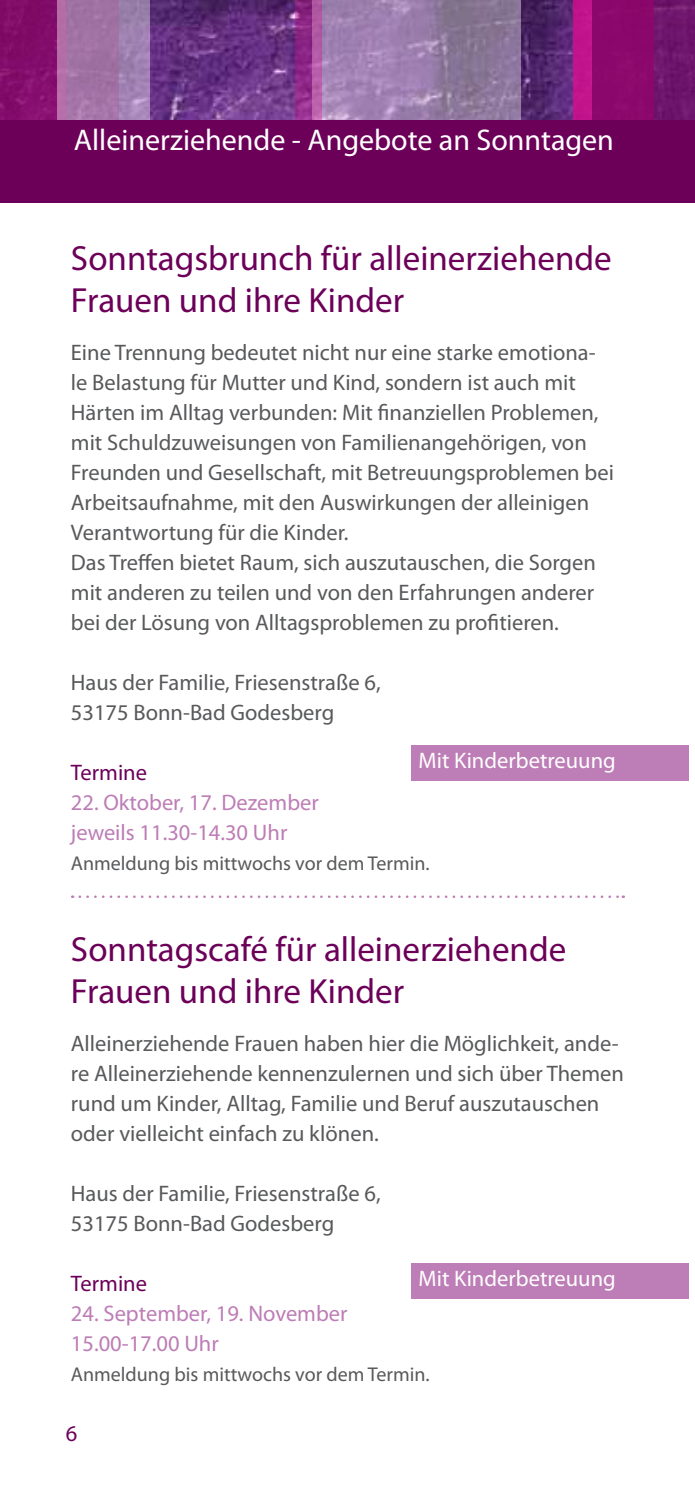
<style>
.page{position:relative;width:695px;height:1489px;background:#fff}
.page>*{position:absolute;margin:0;border:0;box-sizing:border-box;transform-origin:0 0}
.t1{font:35px/42px "Myriad Pro";color:#6c0059}
.t2{font:30px "Myriad Pro";color:#fff}
.t3{font:22.5px/30px "Myriad Pro";color:#58595b}
.t4{font:22.5px/30px "Myriad Pro";color:#bd7db6}
.t5{font:22.5px "Myriad Pro";color:#fff}
.t6{font:22.5px "Myriad Pro";color:#6c0059}
.t7{font:20px "Myriad Pro";color:#58595b}
</style>
<div class="page">
<img style="left:150px;top:0;width:545px;height:136px">
<svg style="left:322px;top:0;width:199px;height:120px;background:#977da7"></svg>
<div style="left:0;top:0;width:119px;height:136px;background:#820c6a"></div>
<div style="left:573px;top:0;width:80px;height:136px;background:#c2148c"></div>
<svg style="left:57px;top:0;width:93px;height:120px;background:#a277a8"></svg>
<svg style="left:295px;top:0;width:27px;height:120px;background:#9d3c93"></svg>
<div style="left:0;top:120px;width:694px;height:83px;background:#6c0059"></div>
<svg style="left:592px;top:0;width:102px;height:120px;background:#800c6b"></svg>
<div style="left:411px;top:745px;width:277px;height:35px;background:#bd7db6"></div>
<svg style="left:80px;top:895px;width:543px;height:3px"></svg>
<div style="left:411px;top:1263px;width:277px;height:35px;background:#bd7db6"></div>
<h2 class="t2" style="left:74px;top:121px;width:541px">Alleinerziehende - Angebote an Sonntagen</h2>
<h1 class="t1" style="left:71px;top:237px;width:542px">Sonntagsbrunch für alleinerziehende<br>Frauen und ihre Kinder</h1>
<p class="t3" style="left:71px;top:337px;width:544px">Eine Trennung bedeutet nicht nur eine starke emotiona&shy;le Belastung für Mutter und Kind, sondern ist auch mit Härten im Alltag verbunden: Mit finanziellen Problemen, mit Schuldzuweisungen von Familienangehörigen, von Freunden und Gesellschaft, mit Betreuungsproblemen bei Arbeitsaufnahme, mit den Auswirkungen der alleinigen Verantwortung für die Kinder.<br>Das Treffen bietet Raum, sich auszutauschen, die Sorgen mit anderen zu teilen und von den Erfahrungen anderer bei der Lösung von Alltagsproblemen zu profitieren.</p>
<p class="t3" style="left:71px;top:667px;width:311px">Haus der Familie, Friesenstraße 6,<br>53175 Bonn-Bad Godesberg</p>
<p class="t5" style="left:418px;top:746px;width:199px">Mit Kinderbetreuung</p>
<p class="t6" style="left:71px;top:759px;width:78px">Termine</p>
<p class="t4" style="left:71px;top:787px;width:249px">22. Oktober, 17. Dezember jeweils 11.30-14.30 Uhr</p>
<p class="t7" style="left:71px;top:851px;width:360px">Anmeldung bis mittwochs vor dem Termin.</p>
<h1 class="t1" style="left:71px;top:927px;width:497px">Sonntagscafé für alleinerziehende<br>Frauen und ihre Kinder</h1>
<p class="t3" style="left:71px;top:1027px;width:554px">Alleinerziehende Frauen haben hier die Möglichkeit, ande&shy;re Alleinerziehende kennenzulernen und sich über Themen rund um Kinder, Alltag, Familie und Beruf auszutauschen oder vielleicht einfach zu klönen.</p>
<p class="t3" style="left:71px;top:1177px;width:311px">Haus der Familie, Friesenstraße 6,<br>53175 Bonn-Bad Godesberg</p>
<p class="t5" style="left:418px;top:1264px;width:199px">Mit Kinderbetreuung</p>
<p class="t6" style="left:71px;top:1269px;width:78px">Termine</p>
<p class="t4" style="left:71px;top:1297px;width:278px">24. September, 19. November<br>15.00-17.00 Uhr</p>
<p class="t7" style="left:71px;top:1361px;width:360px">Anmeldung bis mittwochs vor dem Termin.</p>
<p class="t6" style="left:66px;top:1419px;width:13px">6</p>
</div>
